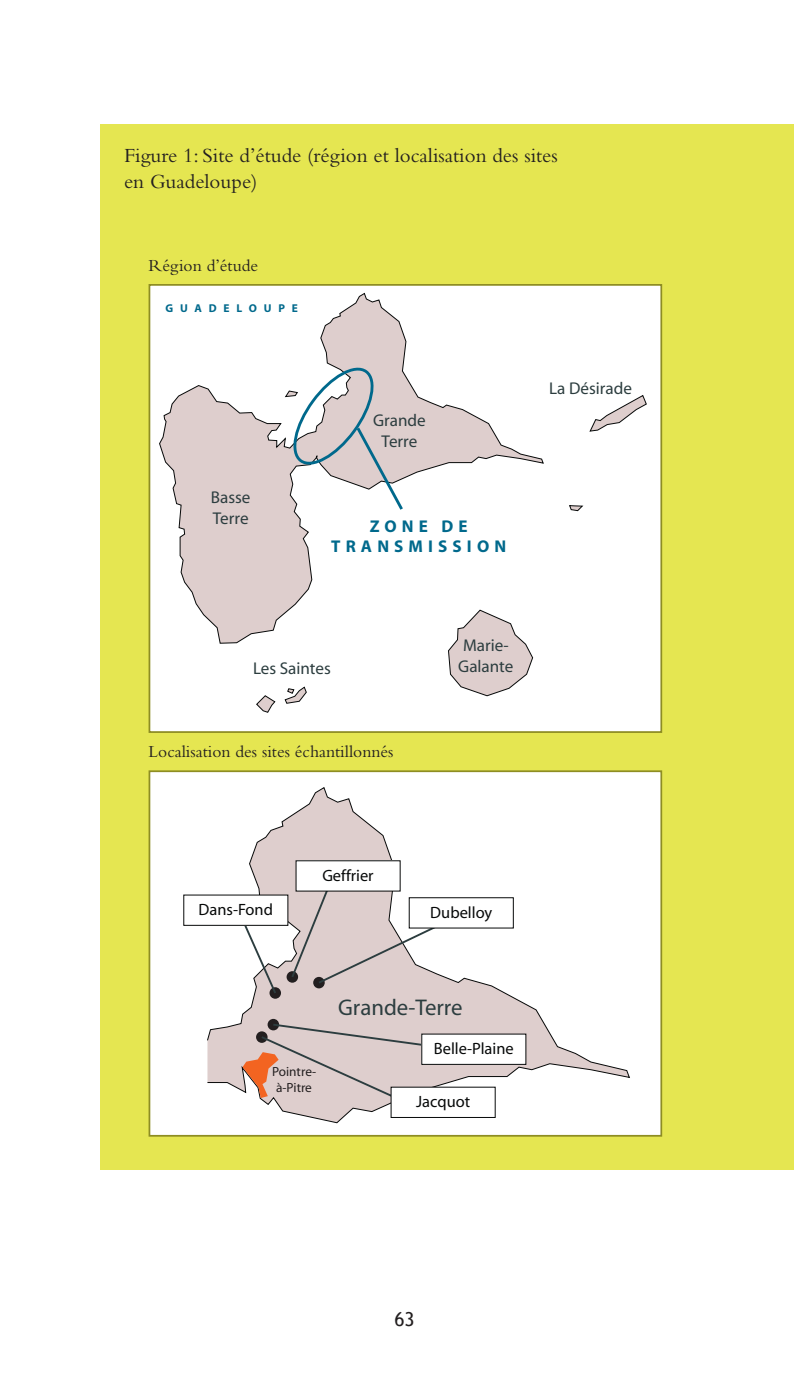
<style>
.page{position:relative;width:794px;height:1389px;background:#fff}
.page>*{position:absolute;margin:0;border:0;box-sizing:border-box;transform-origin:0 0}
.t1{font:22.75px "Myriad";color:#2c3d3f}
.t2{font:21px/25.2px "Bembo";color:#231f20}
.t3{font:19.25px "Trebuchet MS";color:#231f20}
.t4{font:17.5px "Bembo";color:#231f20}
.t5{font:17.15px/20.5px "Myriad";color:#2c3d3f}
.t6{font:700 17.15px/20.5px "Myriad";letter-spacing:.3em;color:#00698c;text-align:center}
.t7{font:16.45px "Myriad";color:#070909}
.t8{font:13.3px/16.1px "Myriad";color:#231f20}
.t9{font:700 11.38px "Myriad";letter-spacing:.6em;color:#00698c}
</style>
<div class="page">
<div style="left:100px;top:124px;width:694px;height:1045px;background:#e5e651"></div>
<div style="left:149px;top:285px;width:512px;height:447px;background:#fff"></div>
<svg style="left:159px;top:293px;width:385px;height:351px"></svg>
<svg style="left:589px;top:395px;width:58px;height:37px"></svg>
<svg style="left:569px;top:505px;width:14px;height:7px"></svg>
<svg style="left:447px;top:609px;width:86px;height:88px"></svg>
<svg style="left:256px;top:695px;width:20px;height:18px"></svg>
<svg style="left:284px;top:686px;width:23px;height:18px"></svg>
<svg style="left:284px;top:363px;width:121px;height:150px"></svg>
<div style="left:149px;top:284px;width:513px;height:449px;border:2px solid #8e8d23"></div>
<div style="left:149px;top:771px;width:512px;height:365px;background:#fff"></div>
<svg style="left:206px;top:787px;width:424px;height:336px"></svg>
<svg style="left:239px;top:879px;width:217px;height:231px"></svg>
<div style="left:409px;top:898px;width:104px;height:30px;background:#fff"></div>
<div style="left:422px;top:1034px;width:104px;height:30px;background:#fff"></div>
<div style="left:421px;top:1034px;width:105px;height:31px;border:1px solid #070909"></div>
<div style="left:391px;top:1087px;width:104px;height:30px;background:#fff"></div>
<div style="left:390px;top:1087px;width:105px;height:31px;border:1px solid #070909"></div>
<div style="left:296px;top:861px;width:104px;height:30px;background:#fff"></div>
<div style="left:184px;top:895px;width:104px;height:30px;background:#fff"></div>
<div style="left:183px;top:895px;width:105px;height:31px;border:1px solid #070909"></div>
<div style="left:149px;top:770px;width:513px;height:367px;border:2px solid #8e8d23"></div>
<p class="t2" style="left:124px;top:143px;width:435px">Figure 1: Site d’étude (région et localisation des sites en Guadeloupe)</p>
<p class="t4" style="left:149px;top:255px;width:111px">Région d’étude</p>
<p class="t9" style="left:166px;top:302px;width:134px">GUADELOUPE</p>
<p class="t5" style="left:211px;top:488px;width:41px">Basse<br>Terre</p>
<p class="t5" style="left:373px;top:411px;width:54px;text-align:center">Grande<br>Terre</p>
<p class="t6" style="left:331px;top:516px;width:176px">ZONE DE<br>TRANSMISSION</p>
<p class="t5" style="left:253px;top:659px;width:79px">Les Saintes</p>
<p class="t4" style="left:149px;top:741px;width:246px">Localisation des sites échantillonnés</p>
<p class="t5" style="left:458px;top:636px;width:57px">Marie-<br>Galante</p>
<p class="t5" style="left:549px;top:379px;width:84px">La Désirade</p>
<p class="t7" style="left:199px;top:901px;width:76px">Dans-Fond</p>
<p class="t7" style="left:322px;top:867px;width:53px">Geffrier</p>
<p class="t7" style="left:430px;top:904px;width:63px">Dubelloy</p>
<p class="t1" style="left:338px;top:996px;width:126px">Grande-Terre</p>
<p class="t7" style="left:434px;top:1040px;width:81px">Belle-Plaine</p>
<p class="t8" style="left:272px;top:1064px;width:46px">Pointre&shy;à-Pitre</p>
<p class="t7" style="left:416px;top:1093px;width:56px">Jacquot</p>
<p class="t3" style="left:394px;top:1308px;width:22px">63</p>
</div>
